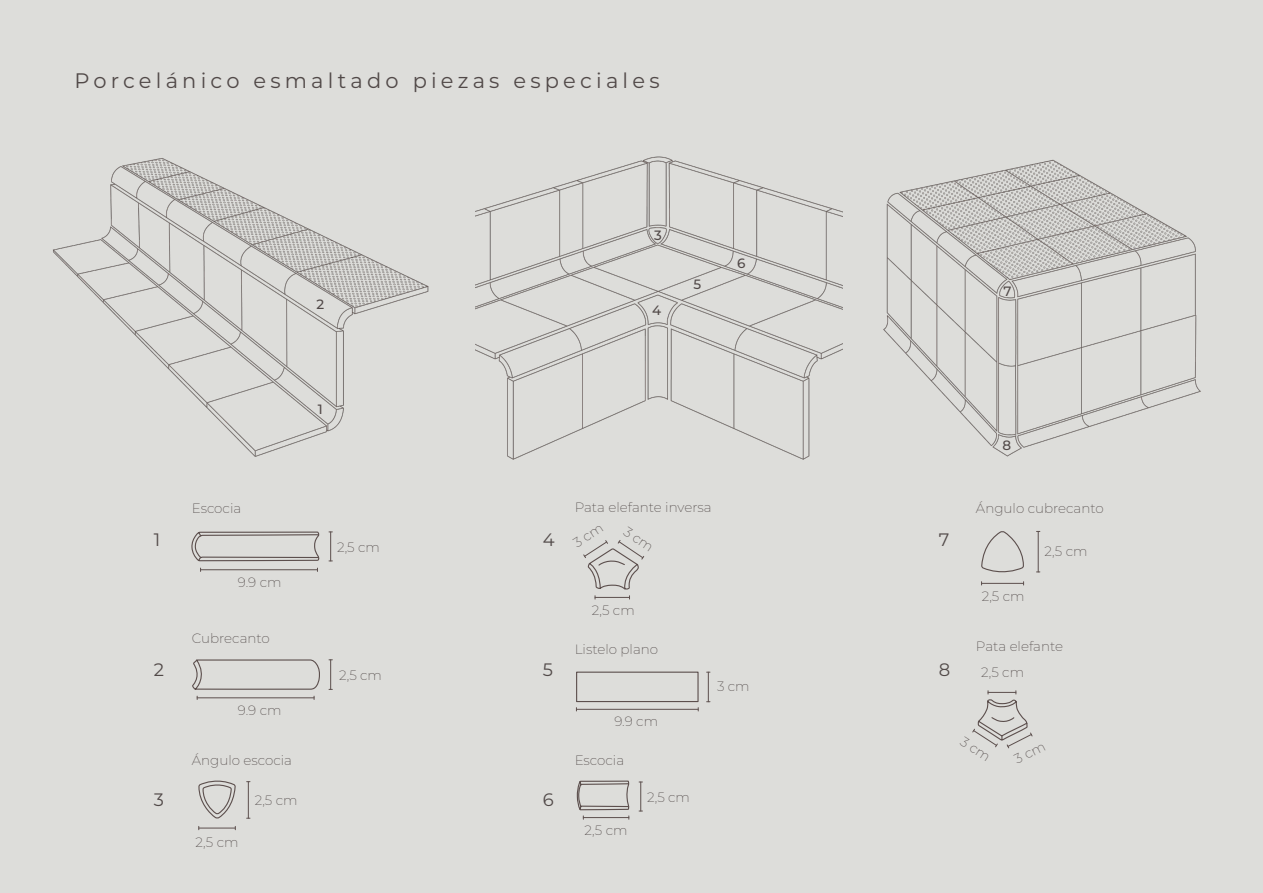
<style>
.page{position:relative;width:1263px;height:893px;background:#ddddda}
.page>*{position:absolute;margin:0;border:0;box-sizing:border-box;transform-origin:0 0}
.t1{font:21px "Montserrat";letter-spacing:.2em;color:#514948}
.t2{font:18px "Montserrat";color:#514948}
.t3{font:200 13.5px "Montserrat";color:#514948}
.t4{font:500 13.5px "Montserrat";color:#514948}
</style>
<div class="page">
<img style="left:53px;top:158px;width:376px;height:299px">
<img style="left:476px;top:156px;width:367px;height:304px">
<img style="left:883px;top:159px;width:318px;height:298px">
<svg style="left:192px;top:531px;width:128px;height:40px"></svg>
<svg style="left:329px;top:531px;width:3px;height:31px"></svg>
<svg style="left:576px;top:780px;width:54px;height:39px"></svg>
<svg style="left:639px;top:782px;width:3px;height:30px"></svg>
<svg style="left:981px;top:531px;width:43px;height:42px"></svg>
<hr style="left:1038px;top:531px;width:1px;height:41px;background:#5c4f4d">
<hr style="left:981px;top:583px;width:42px;height:1px;background:#5c4f4d">
<svg style="left:198px;top:780px;width:38px;height:39px"></svg>
<hr style="left:199px;top:828px;width:36px;height:1px;background:#5c4f4d">
<hr style="left:248px;top:782px;width:1px;height:36px;background:#5c4f4d">
<svg style="left:192px;top:659px;width:128px;height:40px"></svg>
<svg style="left:329px;top:659px;width:3px;height:31px"></svg>
<hr style="left:576px;top:709px;width:122px;height:1px;background:#5c4f4d">
<hr style="left:708px;top:672px;width:1px;height:30px;background:#5c4f4d">
<div style="left:576px;top:672px;width:123px;height:30px;border:1px solid #5c4f4d"></div>
<svg style="left:583px;top:540px;width:62px;height:59px"></svg>
<svg style="left:972px;top:691px;width:61px;height:58px"></svg>
<p class="t1" style="left:74px;top:66px;width:587px">Porcelánico esmaltado piezas especiales</p>
<p class="t4" style="left:654px;top:225px;width:9px">3</p>
<p class="t4" style="left:737px;top:254px;width:10px">6</p>
<p class="t4" style="left:693px;top:275px;width:9px">5</p>
<p class="t4" style="left:316px;top:295px;width:9px">2</p>
<p class="t4" style="left:652px;top:301px;width:11px">4</p>
<p class="t4" style="left:318px;top:399px;width:6px">1</p>
<p class="t3" style="left:192px;top:499px;width:51px">Escocia</p>
<p class="t3" style="left:575px;top:498px;width:138px">Pata elefante inversa</p>
<p class="t2" style="left:154px;top:528px;width:8px">1</p>
<p class="t3" style="left:337px;top:538px;width:44px">2,5 cm</p>
<p class="t2" style="left:543px;top:528px;width:13px">4</p>
<p class="t3" style="left:238px;top:573px;width:45px">9.9 cm</p>
<p class="t3" style="left:592px;top:601px;width:44px">2,5 cm</p>
<p class="t3" style="left:192px;top:629px;width:80px">Cubrecanto</p>
<p class="t3" style="left:575px;top:640px;width:85px">Listelo plano</p>
<p class="t2" style="left:154px;top:657px;width:12px">2</p>
<p class="t3" style="left:339px;top:666px;width:44px">2,5 cm</p>
<p class="t2" style="left:543px;top:657px;width:12px">5</p>
<p class="t3" style="left:717px;top:677px;width:34px">3 cm</p>
<p class="t3" style="left:238px;top:701px;width:45px">9.9 cm</p>
<p class="t3" style="left:614px;top:712px;width:45px">9.9 cm</p>
<p class="t3" style="left:192px;top:751px;width:102px">Ángulo escocia</p>
<p class="t3" style="left:575px;top:751px;width:51px">Escocia</p>
<p class="t2" style="left:154px;top:787px;width:12px">3</p>
<p class="t3" style="left:255px;top:791px;width:44px">2,5 cm</p>
<p class="t2" style="left:543px;top:787px;width:12px">6</p>
<p class="t3" style="left:647px;top:788px;width:44px">2,5 cm</p>
<p class="t3" style="left:196px;top:833px;width:44px">2,5 cm</p>
<p class="t3" style="left:585px;top:821px;width:44px">2,5 cm</p>
<p class="t4" style="left:1003px;top:282px;width:10px">7</p>
<p class="t2" style="left:939px;top:528px;width:12px">7</p>
<p class="t2" style="left:939px;top:657px;width:13px">8</p>
<p class="t4" style="left:1003px;top:435px;width:10px">8</p>
<p class="t3" style="left:976px;top:499px;width:129px">Ángulo cubrecanto</p>
<p class="t3" style="left:982px;top:587px;width:44px">2,5 cm</p>
<p class="t3" style="left:1044px;top:542px;width:44px">2,5 cm</p>
<p class="t3" style="left:976px;top:637px;width:89px">Pata elefante</p>
<p class="t3" style="left:981px;top:663px;width:44px">2,5 cm</p>
</div>
